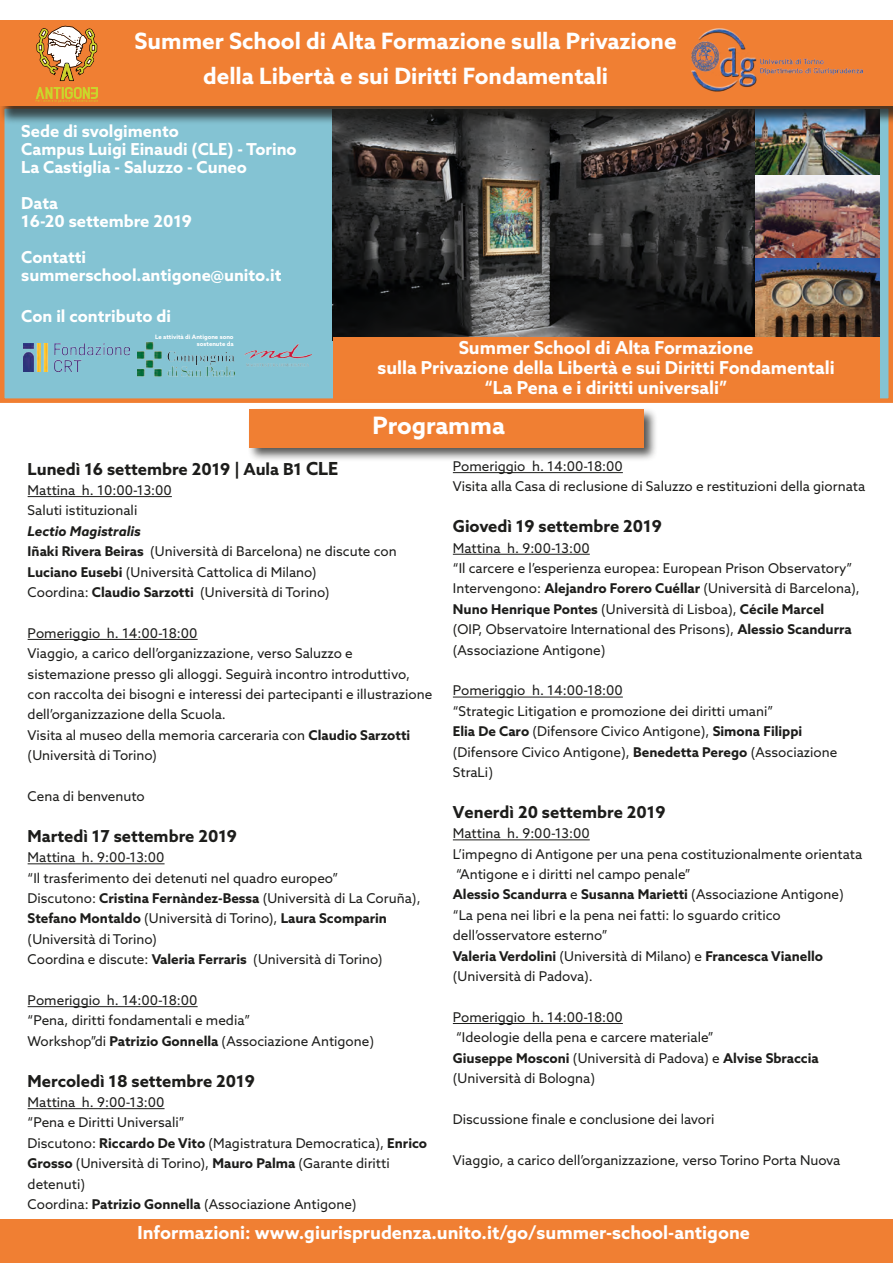
<style>
.page{position:relative;width:893px;height:1263px;background:#fff}
.page>*{position:absolute;margin:0;border:0;box-sizing:border-box;transform-origin:0 0}
.t1{font:700 24px "Azo Sans";color:#fff}
.t2{font:700 22.5px/34.5px "Azo Sans";color:#fff;text-align:center}
.t3{font:700 18px "Azo Sans";color:#fff}
.t4{font:700 17.85px/20px "Azo Sans";color:#fff;text-align:center}
.t5{font:700 16.5px/18px "Azo Sans";color:#fff}
.t6{font:700 16.5px "Azo Sans";color:#1d1d1b}
.Stile_di_paragrafo_1{font:13.5px/20.4px "Azo Sans";color:#1d1d1b}
.t7{font:700 13.5px "Azo Sans";color:#1d1d1b}
.t8{font:italic 700 13.5px "Azo Sans";color:#1d1d1b}
.t9{font:700 6px/7.2px "Azo Sans";color:#fff;text-align:right}
.s1{font-size:18px}
.s2{font-weight:700}
.s3{font-weight:400}
</style>
<div class="page">
<div style="left:2px;top:106px;width:889px;height:295px;background:#84c3d3"></div>
<div style="left:0;top:104px;width:893px;height:299px;border:4px solid #f07e31"></div>
<div style="left:247px;top:408px;width:411px;height:54px;background:#1d1d1b;opacity:.75"></div>
<div style="left:249px;top:410px;width:395px;height:38px;background:#f07f33"></div>
<hr style="left:28px;top:496px;width:144px;height:1px;background:#1d1d1b">
<hr style="left:28px;top:639px;width:170px;height:1px;background:#1d1d1b">
<hr style="left:28px;top:863px;width:137px;height:1px;background:#1d1d1b">
<hr style="left:28px;top:1006px;width:170px;height:1px;background:#1d1d1b">
<hr style="left:28px;top:1108px;width:137px;height:1px;background:#1d1d1b">
<hr style="left:453px;top:472px;width:170px;height:1px;background:#1d1d1b">
<hr style="left:453px;top:554px;width:137px;height:1px;background:#1d1d1b">
<hr style="left:453px;top:697px;width:170px;height:1px;background:#1d1d1b">
<hr style="left:453px;top:839px;width:137px;height:1px;background:#1d1d1b">
<hr style="left:453px;top:1023px;width:170px;height:1px;background:#1d1d1b">
<div style="left:0;top:1219px;width:893px;height:44px;background:#f07f33"></div>
<img style="left:333px;top:125px;width:546px;height:212px">
<div style="left:333px;top:337px;width:546px;height:61px;background:#f07f32"></div>
<img style="left:24px;top:344px;width:105px;height:27px">
<img style="left:245px;top:344px;width:66px;height:23px">
<div style="left:0;top:23px;width:893px;height:102px;background:#1d1d1b;opacity:.75"></div>
<div style="left:0;top:20px;width:893px;height:86px;background:#f07f33"></div>
<svg style="left:36px;top:87px;width:62px;height:15px"></svg>
<svg style="left:36px;top:26px;width:61px;height:55px"></svg>
<img style="left:691px;top:29px;width:171px;height:63px">
<img style="left:137px;top:342px;width:98px;height:35px">
<p class="t2" style="left:135px;top:24px;width:544px">Summer School di Alta Formazione sulla Privazione della Libertà e sui Diritti Fondamentali</p>
<p class="t5" style="left:21px;top:122px;width:159px">Sede di svolgimento</p>
<p class="t5" style="left:21px;top:140px;width:277px">Campus Luigi Einaudi (CLE) - Torino<br>La Castiglia - Saluzzo - Cuneo</p>
<p class="t5" style="left:21px;top:194px;width:38px">Data</p>
<p class="t5" style="left:21px;top:212px;width:172px">16-20 settembre 2019</p>
<p class="t5" style="left:21px;top:248px;width:66px">Contatti</p>
<p class="t5" style="left:21px;top:266px;width:262px">summerschool.antigone@unito.it</p>
<p class="t5" style="left:21px;top:307px;width:151px">Con il contributo di</p>
<p class="t9" style="left:155px;top:333px;width:80px">Le attività di Antigone sono sostenute da</p>
<p class="t4" style="left:377px;top:338px;width:459px">Summer School di Alta Formazione<br>sulla Privazione della Libertà e sui Diritti Fondamentali “La Pena e i diritti universali”</p>
<p class="t1" style="left:372px;top:410px;width:134px">Programma</p>
<p class="t6" style="left:28px;top:458px;width:312px">Lunedì 16 settembre 2019 | Aula B1 <span class="s1">CLE</span></p>
<p class="Stile_di_paragrafo_1" style="left:28px;top:480px;width:146px">Mattina h. 10:00-13:00</p>
<p class="Stile_di_paragrafo_1" style="left:28px;top:500px;width:111px">Saluti istituzionali</p>
<p class="t8" style="left:28px;top:522px;width:115px">Lectio Magistralis</p>
<p class="Stile_di_paragrafo_1" style="left:28px;top:541px;width:371px"><span class="s2">Iñaki Rivera Beiras</span> (Università di Barcelona) ne discute con<br><span class="s2">Luciano Eusebi</span> (Università Cattolica di Milano)</p>
<p class="Stile_di_paragrafo_1" style="left:28px;top:582px;width:303px">Coordina: <span class="s2">Claudio Sarzotti</span> (Università di Torino)</p>
<p class="Stile_di_paragrafo_1" style="left:28px;top:623px;width:171px">Pomeriggio h. 14:00-18:00</p>
<p class="Stile_di_paragrafo_1" style="left:28px;top:643px;width:406px">Viaggio, a carico dell’organizzazione, verso Saluzzo e sistemazione presso gli alloggi. Seguirà incontro introduttivo, con raccolta dei bisogni e interessi dei partecipanti e illustrazione dell’organizzazione della Scuola.<br>Visita al museo della memoria carceraria con <span class="s2">Claudio Sarzotti </span>(Università di Torino)</p>
<p class="Stile_di_paragrafo_1" style="left:28px;top:786px;width:119px">Cena di benvenuto</p>
<p class="t6" style="left:28px;top:825px;width:211px">Martedì 17 settembre 2019</p>
<p class="Stile_di_paragrafo_1" style="left:28px;top:847px;width:138px">Mattina h. 9:00-13:00</p>
<p class="Stile_di_paragrafo_1" style="left:28px;top:867px;width:394px">“Il trasferimento dei detenuti nel quadro europeo”<br>Discutono: <span class="s2">Cristina Fernàndez-Bessa</span> (Università di La Coruña), <span class="s2">Stefano Montaldo</span> (Università di Torino), <span class="s2">Laura Scomparin </span>(Università di Torino)</p>
<p class="Stile_di_paragrafo_1" style="left:28px;top:949px;width:356px">Coordina e discute: <span class="s2">Valeria Ferraris</span> (Università di Torino)</p>
<p class="Stile_di_paragrafo_1" style="left:28px;top:990px;width:171px">Pomeriggio h. 14:00-18:00</p>
<p class="Stile_di_paragrafo_1" style="left:28px;top:1010px;width:348px">“Pena, diritti fondamentali e media”<br>Workshop”di <span class="s2">Patrizio Gonnella</span> (Associazione Antigone)</p>
<p class="t6" style="left:28px;top:1070px;width:229px">Mercoledì 18 settembre 2019</p>
<p class="Stile_di_paragrafo_1" style="left:28px;top:1092px;width:138px">Mattina h. 9:00-13:00</p>
<p class="Stile_di_paragrafo_1" style="left:28px;top:1112px;width:158px">“Pena e Diritti Universali”</p>
<p class="Stile_di_paragrafo_1" style="left:28px;top:1133px;width:401px">Discutono: <span class="s2">Riccardo De Vito</span> (Magistratura Democratica), <span class="s2">Enrico<br>Grosso</span> (Università di Torino), <span class="s2">Mauro Palma</span> (Garante diritti detenuti)</p>
<p class="Stile_di_paragrafo_1" style="left:28px;top:1194px;width:331px">Coordina: <span class="s2">Patrizio Gonnella</span> (Associazione Antigone)</p>
<p class="Stile_di_paragrafo_1" style="left:453px;top:456px;width:171px">Pomeriggio h. 14:00-18:00</p>
<p class="Stile_di_paragrafo_1" style="left:453px;top:476px;width:414px">Visita alla Casa di reclusione di Saluzzo e restituzioni della giornata</p>
<p class="t6" style="left:453px;top:515px;width:210px">Giovedì 19 settembre 2019</p>
<p class="Stile_di_paragrafo_1" style="left:453px;top:537px;width:138px">Mattina h. 9:00-13:00</p>
<p class="Stile_di_paragrafo_1" style="left:453px;top:558px;width:401px">“Il carcere e l’esperienza europea: European Prison Observatory”</p>
<p class="Stile_di_paragrafo_1" style="left:453px;top:578px;width:409px">Intervengono: <span class="s2">Alejandro Forero Cuéllar</span> (Università di Barcelona), <span class="s2">Nuno Henrique Pontes</span> (Università di Lisboa), <span class="s2">Cécile Marcel<br></span>(OIP, Observatoire International des Prisons), <span class="s2">Alessio Scandurra </span>(Associazione Antigone)</p>
<p class="Stile_di_paragrafo_1" style="left:453px;top:680px;width:171px">Pomeriggio h. 14:00-18:00</p>
<p class="Stile_di_paragrafo_1" style="left:453px;top:701px;width:322px">“Strategic Litigation e promozione dei diritti umani”</p>
<p class="Stile_di_paragrafo_1" style="left:453px;top:721px;width:386px"><span class="s2">Elia De Caro</span> (Difensore Civico Antigone), <span class="s2">Simona Filippi </span>(Difensore Civico Antigone), <span class="s2">Benedetta Perego</span> (Associazione<br>StraLi)</p>
<p class="t6" style="left:453px;top:801px;width:214px">Venerdì 20 settembre 2019</p>
<p class="Stile_di_paragrafo_1" style="left:453px;top:823px;width:138px">Mattina h. 9:00-13:00</p>
<p class="Stile_di_paragrafo_1" style="left:453px;top:843px;width:411px">L’impegno di Antigone per una pena costituzionalmente orientata</p>
<p class="Stile_di_paragrafo_1" style="left:456px;top:864px;width:236px">“Antigone e i diritti nel campo penale”</p>
<p class="t7" style="left:453px;top:886px;width:392px">Alessio Scandurra <span class="s3">e</span> Susanna Marietti <span class="s3">(Associazione Antigone)</span></p>
<p class="Stile_di_paragrafo_1" style="left:453px;top:905px;width:329px">“La pena nei libri e la pena nei fatti: lo sguardo critico dell’osservatore esterno”</p>
<p class="Stile_di_paragrafo_1" style="left:453px;top:945px;width:372px"><span class="s2">Valeria Verdolini</span> (Università di Milano) e <span class="s2">Francesca Vianello </span>(Università di Padova).</p>
<p class="Stile_di_paragrafo_1" style="left:453px;top:1007px;width:171px">Pomeriggio h. 14:00-18:00</p>
<p class="Stile_di_paragrafo_1" style="left:456px;top:1027px;width:259px">“Ideologie della pena e carcere materiale”</p>
<p class="Stile_di_paragrafo_1" style="left:453px;top:1047px;width:367px"><span class="s2">Giuseppe Mosconi</span> (Università di Padova) e <span class="s2">Alvise Sbraccia </span>(Università di Bologna)</p>
<p class="Stile_di_paragrafo_1" style="left:453px;top:1109px;width:263px">Discussione finale e conclusione dei lavori</p>
<p class="Stile_di_paragrafo_1" style="left:453px;top:1149px;width:389px">Viaggio, a carico dell’organizzazione, verso Torino Porta Nuova</p>
<p class="t3" style="left:137px;top:1220px;width:614px">Informazioni: www.giurisprudenza.unito.it/go/summer-school-antigone</p>
</div>
